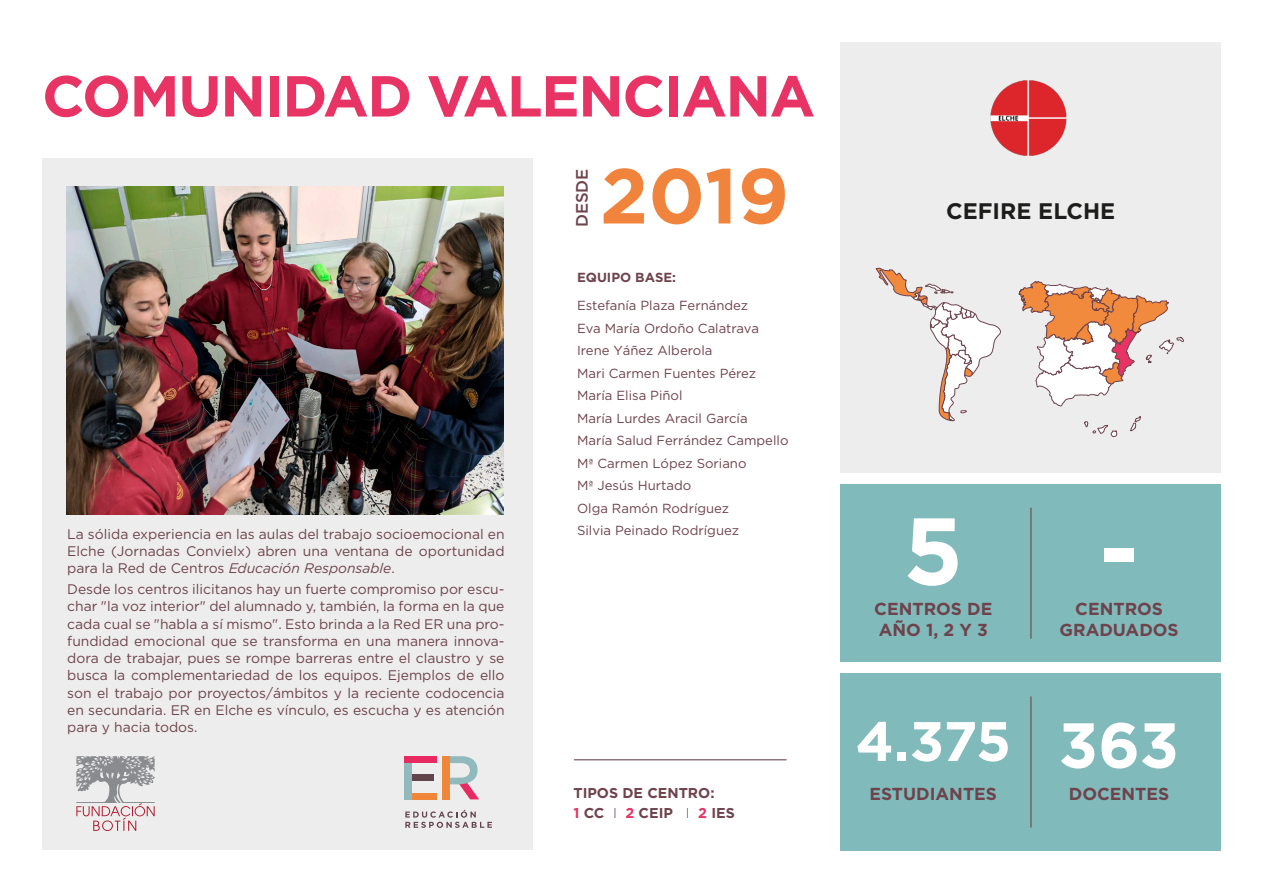
<style>
.page{position:relative;width:1263px;height:893px;background:#fff}
.page>*{position:absolute;margin:0;border:0;box-sizing:border-box;transform-origin:0 0}
.t1{font:700 94.8px "Gotham";color:#fff}
.t2{font:700 77.78px "Gotham";color:#f1843d}
.t3{font:700 63.6px "Gotham";color:#fff}
.t4{font:700 57.68px "Gotham";letter-spacing:-.025em;color:#e83365}
.t5{font:700 55.5px "Gotham";color:#fff}
.t6{font:700 22.5px "Gotham";color:#1d1d1b}
.t7{font:700 17.33px/20.9px "Gotham";color:#6e434c}
.t8{font:500 16.58px "Gotham";color:#6e434c}
.t9{font:700 14.25px/19.7px "Gotham";color:#6e434c}
.t10{font:13.88px/17.2px "Gotham";color:#6e434c;text-align:justify}
.t11{font:13.12px/22.5px "Gotham";color:#6e434c}
.t12{font:700 13.12px "Gotham";color:#6e434c}
.s1{font-style:italic}
.s2{color:#e83365}
.s3{font-weight:300}
</style>
<div class="page">
<div style="left:42px;top:159px;width:491px;height:691px;background:#ededed"></div>
<div style="left:841px;top:42px;width:380px;height:431px;background:#ededed"></div>
<svg style="left:405px;top:810px;width:87px;height:18px"></svg>
<div style="left:411px;top:774px;width:23px;height:7px;background:#62444d"></div>
<div style="left:405px;top:756px;width:32px;height:7px;background:#e72b62"></div>
<div style="left:405px;top:793px;width:32px;height:6px;background:#f08639"></div>
<div style="left:405px;top:763px;width:7px;height:36px;background:#92babd"></div>
<svg style="left:450px;top:756px;width:29px;height:43px"></svg>
<div style="left:442px;top:756px;width:8px;height:43px;background:#f08639"></div>
<svg style="left:76px;top:756px;width:79px;height:75px"></svg>
<svg style="left:875px;top:268px;width:126px;height:154px"></svg>
<svg style="left:1018px;top:281px;width:166px;height:157px"></svg>
<div style="left:841px;top:484px;width:380px;height:178px;background:#81babb"></div>
<hr style="left:1030px;top:508px;width:1px;height:131px;background:#6e434c">
<div style="left:841px;top:673px;width:380px;height:178px;background:#81babb"></div>
<hr style="left:1030px;top:696px;width:1px;height:131px;background:#6e434c">
<hr style="left:574px;top:759px;width:212px;height:1px;background:#6e434c">
<img style="left:990px;top:80px;width:77px;height:76px">
<img style="left:66px;top:187px;width:438px;height:328px">
<h3 class="t4" style="left:42px;top:63px;width:774px">COMUNIDAD VALENCIANA</h3>
<p class="t10" style="left:67px;top:525px;width:439px">La sólida experiencia en las aulas del trabajo socioemocional en Elche (Jornadas Convielx) abren una ventana de oportunidad para la Red de Centros <span class="s1">Educación Responsable</span>.</p>
<p class="t10" style="left:67px;top:580px;width:439px">Desde los centros ilicitanos hay un fuerte compromiso por escu&shy;char "la voz interior" del alumnado y, también, la forma en la que cada cual se "habla a sí mismo". Esto brinda a la Red ER una pro&shy;fundidad emocional que se transforma en una manera innova&shy;dora de trabajar, pues se rompe barreras entre el claustro y se busca la complementariedad de los equipos. Ejemplos de ello son el trabajo por proyectos/ámbitos y la reciente codocencia en secundaria. ER en Elche es vínculo, es escucha y es atención para y hacia todos.</p>
<p class="t8" style="left:573px;top:227px;width:60px;rotate:-90deg">DESDE</p>
<h2 class="t2" style="left:600px;top:151px;width:191px">2019</h2>
<p class="t12" style="left:577px;top:270px;width:101px">EQUIPO BASE:</p>
<p class="t11" style="left:577px;top:294px;width:213px">Estefanía Plaza Fernández<br>Eva María Ordoño Calatrava<br>Irene Yáñez Alberola<br>Mari Carmen Fuentes Pérez<br>María Elisa Piñol<br>María Lurdes Aracil García<br>María Salud Ferrández Campello<br>Mª Carmen López Soriano<br>Mª Jesús Hurtado<br>Olga Ramón Rodríguez<br>Silvia Peinado Rodríguez</p>
<p class="t9" style="left:573px;top:783px;width:163px">TIPOS DE CENTRO:<br><span class="s2">1</span> CC <span class="s3">I</span> <span class="s2">2</span> CEIP <span class="s3">I</span> <span class="s2">2</span> IES</p>
<h3 class="t6" style="left:946px;top:198px;width:170px">CEFIRE ELCHE</h3>
<h1 class="t1" style="left:903px;top:496px;width:61px">5</h1>
<h1 class="t1" style="left:1100px;top:496px;width:40px">-</h1>
<p class="t7" style="left:874px;top:598px;width:120px">CENTROS DE<br>AÑO 1, 2 Y 3</p>
<p class="t7" style="left:1059px;top:598px;width:121px;text-align:center">CENTROS<br>GRADUADOS</p>
<h3 class="t5" style="left:856px;top:709px;width:157px">4.375</h3>
<h3 class="t3" style="left:1058px;top:708px;width:122px">363</h3>
<p class="t7" style="left:869px;top:783px;width:129px">ESTUDIANTES</p>
<p class="t7" style="left:1069px;top:783px;width:102px">DOCENTES</p>
</div>
